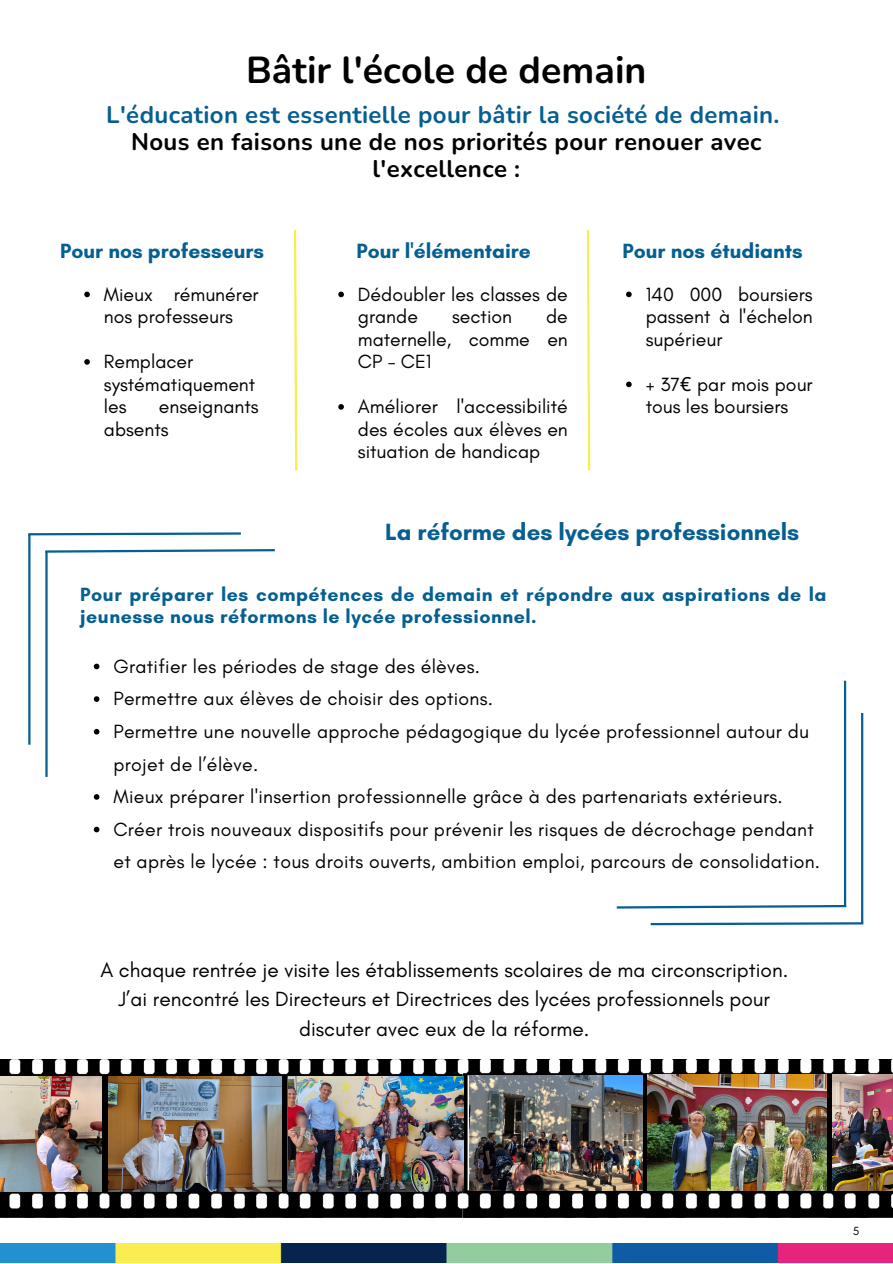
<style>
.page{position:relative;width:893px;height:1264px;background:#fff}
.page>*{position:absolute;margin:0;border:0;box-sizing:border-box;transform-origin:0 0}
.t1{font:700 37.5px "Nunito";color:#000}
.t2{font:700 24px/27px "Nunito";letter-spacing:.015em;color:#000;text-align:center}
.t3{font:700 24px "Nunito";letter-spacing:.015em;color:#055f91}
.t4{font:700 24px "Glacial Indifference";color:#055f91}
.t5{font:21px/29.2px "Glacial Indifference";color:#000;text-align:center}
.t6{font:700 21px "Glacial Indifference";color:#055f91}
.t7{font:19.5px/22.5px "Glacial Indifference";letter-spacing:.015em;color:#000}
.t8{font:700 19.5px/22.5px "Glacial Indifference";letter-spacing:.025em;color:#055f91}
.t9{font:12px "Glacial Indifference";color:#000}
.s1{font-family:"Noto Sans"}
</style>
<div class="page">
<img style="left:0;top:1059px;width:892px;height:158px">
<img style="left:0;top:1076px;width:102px;height:115px">
<img style="left:109px;top:1076px;width:173px;height:115px">
<img style="left:289px;top:1076px;width:174px;height:115px">
<img style="left:469px;top:1075px;width:173px;height:115px">
<img style="left:647px;top:1074px;width:179px;height:116px">
<img style="left:0;top:1243px;width:892px;height:19px">
<svg style="left:616px;top:903px;width:231px;height:6px"></svg>
<svg style="left:650px;top:921px;width:214px;height:5px"></svg>
<hr style="left:861px;top:713px;width:2px;height:210px;background:#055f91">
<hr style="left:843px;top:680px;width:3px;height:226px;background:#055f91">
<svg style="left:94px;top:663px;width:5px;height:6px"></svg>
<svg style="left:94px;top:696px;width:5px;height:6px"></svg>
<svg style="left:94px;top:729px;width:5px;height:5px"></svg>
<svg style="left:94px;top:794px;width:5px;height:5px"></svg>
<svg style="left:94px;top:826px;width:5px;height:6px"></svg>
<svg style="left:45px;top:549px;width:230px;height:4px"></svg>
<svg style="left:28px;top:532px;width:213px;height:4px"></svg>
<hr style="left:28px;top:534px;width:2px;height:210px;background:#055f91">
<hr style="left:45px;top:551px;width:3px;height:226px;background:#055f91">
<svg style="left:294px;top:229px;width:4px;height:242px"></svg>
<svg style="left:586px;top:229px;width:5px;height:242px"></svg>
<img style="left:832px;top:1074px;width:60px;height:116px">
<svg style="left:338px;top:291px;width:6px;height:6px"></svg>
<svg style="left:338px;top:404px;width:6px;height:5px"></svg>
<svg style="left:626px;top:291px;width:5px;height:6px"></svg>
<svg style="left:626px;top:381px;width:5px;height:6px"></svg>
<svg style="left:84px;top:291px;width:6px;height:6px"></svg>
<svg style="left:84px;top:359px;width:6px;height:6px"></svg>
<p class="t1" style="left:246px;top:45px;width:402px">Bâtir l'école de demain</p>
<p class="t3" style="left:106px;top:98px;width:674px">L'éducation est essentielle pour bâtir la société de demain.</p>
<p class="t2" style="left:131px;top:128px;width:632px">Nous en faisons une de nos priorités pour renouer avec l'excellence :</p>
<p class="t6" style="left:60px;top:238px;width:205px">Pour nos professeurs</p>
<p class="t7" style="left:104px;top:282px;width:156px">Mieux rémunérer nos professeurs</p>
<p class="t7" style="left:104px;top:350px;width:153px">Remplacer systématiquement les</p>
<p class="t7" style="left:104px;top:395px;width:156px;text-indent:55px">enseignants absents</p>
<p class="t6" style="left:356px;top:238px;width:176px">Pour l'élémentaire</p>
<p class="t6" style="left:622px;top:238px;width:182px">Pour nos étudiants</p>
<p class="t7" style="left:358px;top:282px;width:211px">Dédoubler les classes de grande</p>
<p class="t7" style="left:358px;top:305px;width:211px;text-align:justify;text-indent:188px">de maternelle, comme en CP - CE1</p>
<p class="t7" style="left:358px;top:395px;width:211px;text-align:justify">Améliorer l'accessibilité des écoles aux élèves en situation de handicap</p>
<p class="t7" style="left:452px;top:305px;width:62px">section</p>
<p class="t7" style="left:645px;top:282px;width:168px;text-align:justify">140 000 boursiers passent à l'échelon supérieur</p>
<p class="t7" style="left:645px;top:372px;width:168px">+ 37<span class="s1">€</span> par mois pour tous les boursiers</p>
<p class="t4" style="left:385px;top:517px;width:416px">La réforme des lycées professionnels</p>
<p class="t8" style="left:80px;top:582px;width:747px">Pour préparer les compétences de demain et répondre aux aspirations de la jeunesse nous réformons le lycée professionnel.</p>
<p class="t7" style="left:113px;top:654px;width:368px">Gratifier les périodes de stage des élèves.</p>
<p class="t7" style="left:113px;top:687px;width:381px">Permettre aux élèves de choisir des options.</p>
<p class="t7" style="left:113px;top:714px;width:697px;line-height:32.5px">Permettre une nouvelle approche pédagogique du lycée professionnel autour du projet de l’élève.</p>
<p class="t7" style="left:113px;top:785px;width:670px">Mieux préparer l'insertion professionnelle grâce à des partenariats extérieurs.</p>
<p class="t7" style="left:113px;top:812px;width:708px;line-height:32.5px">Créer trois nouveaux dispositifs pour prévenir les risques de décrochage pendant et après le lycée : tous droits ouverts, ambition emploi, parcours de consolidation.</p>
<p class="t5" style="left:100px;top:955px;width:689px">A chaque rentrée je visite les établissements scolaires de ma circonscription.<br>J’ai rencontré les Directeurs et Directrices des lycées professionnels pour discuter avec eux de la réforme.</p>
<p class="t9" style="left:852px;top:1223px;width:8px">5</p>
</div>
